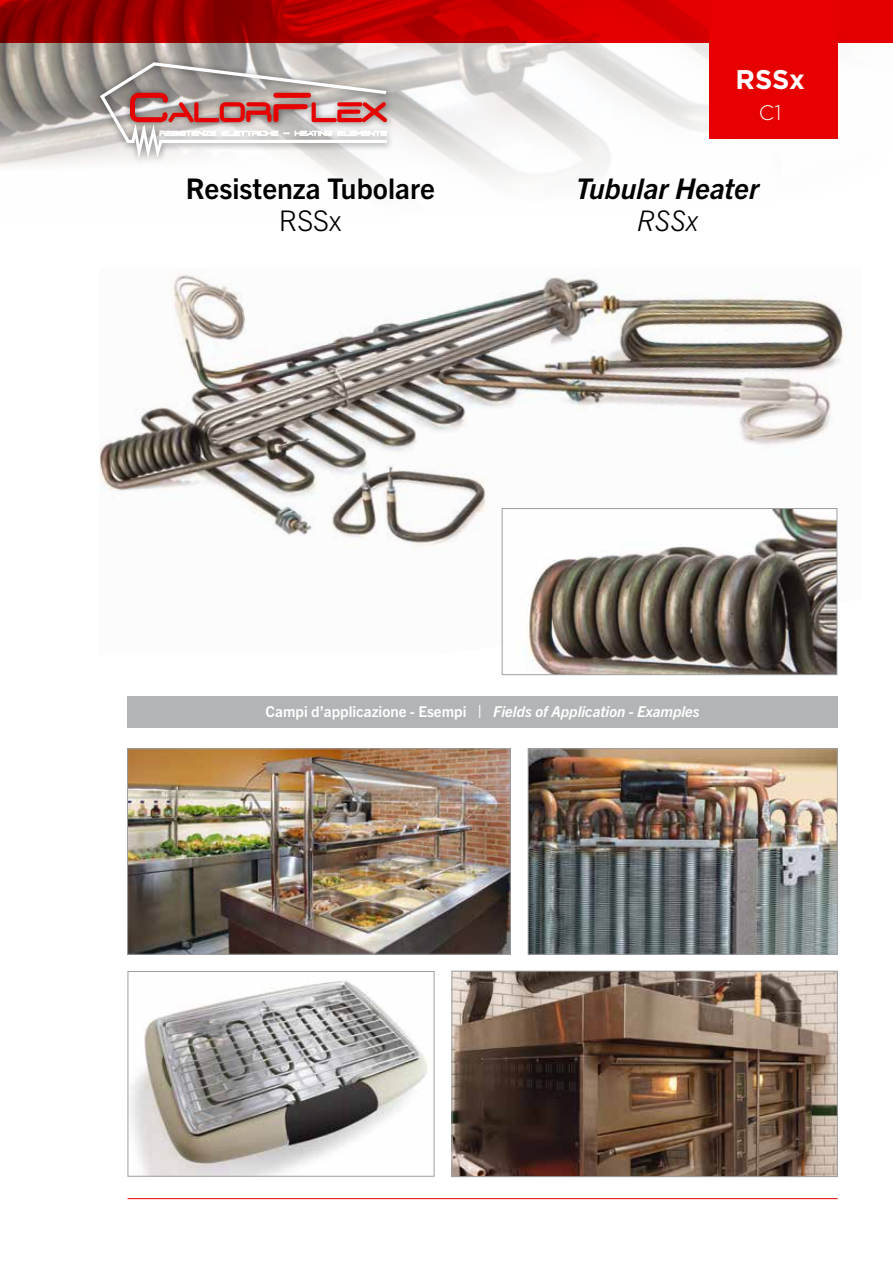
<style>
.page{position:relative;width:893px;height:1263px;background:#fff}
.page>*{position:absolute;margin:0;border:0;box-sizing:border-box;transform-origin:0 0}
.t1{font:700 28.5px "Trade Gothic Next LT Pro";color:#000}
.t2{font:italic 700 28.5px "Trade Gothic Next LT Pro";color:#000}
.t3{font:italic 300 28.5px "Trade Gothic Next LT Pro";color:#000}
.t4{font:300 28.5px "Trade Gothic Next LT Pro";color:#000}
.t5{font:700 27px "Gotham Pro";color:#fff}
.t6{font:300 21px "Gotham Pro";color:#fff}
.t7{font:italic 700 15px "Trade Gothic Next LT Pro";color:#fff}
.s1{font-style:normal}
.s2{font-style:normal;font-size:16.5px}
</style>
<div class="page">
<img style="left:99px;top:274px;width:747px;height:381px">
<img style="left:0;top:43px;width:709px;height:146px">
<img style="left:504px;top:510px;width:331px;height:163px">
<div style="left:502px;top:508px;width:335px;height:167px;border:1px solid #9c9fa1"></div>
<div style="left:95px;top:57px;width:300px;height:109px;background:#000;opacity:.5"></div>
<svg style="left:100px;top:62px;width:287px;height:97px"></svg>
<svg style="left:0;top:0;width:893px;height:43px;background:#b70000"></svg>
<hr style="left:128px;top:1198px;width:710px;height:1px;background:#e60000">
<div style="left:128px;top:696px;width:710px;height:31px;background:#b2b4b6"></div>
<img style="left:454px;top:973px;width:382px;height:202px">
<div style="left:452px;top:971px;width:386px;height:206px;border:1px solid #9c9fa1"></div>
<img style="left:129px;top:750px;width:380px;height:203px">
<div style="left:127px;top:748px;width:384px;height:207px;border:1px solid #9c9fa1"></div>
<img style="left:530px;top:750px;width:306px;height:203px">
<div style="left:528px;top:748px;width:310px;height:207px;border:1px solid #9c9fa1"></div>
<img style="left:130px;top:980px;width:297px;height:194px">
<div style="left:128px;top:971px;width:306px;height:205px;border:1px solid #9c9fa1"></div>
<div style="left:709px;top:0;width:129px;height:139px;background:#e60000"></div>
<h1 class="t1" style="left:186px;top:169px;width:251px">Resistenza Tubolare</h1>
<h1 class="t4" style="left:279px;top:200px;width:64px">RSSx</h1>
<h2 class="t5" style="left:736px;top:64px;width:71px">RSSx</h2>
<h3 class="t6" style="left:759px;top:101px;width:24px">C1</h3>
<h1 class="t2" style="left:576px;top:169px;width:185px">Tubular Heater</h1>
<h1 class="t3" style="left:637px;top:200px;width:63px">RSSx</h1>
<p class="t7" style="left:266px;top:701px;width:435px"><span class="s1">Campi d’applicazione - Esempi</span> <span class="s2">|</span> Fields of Application - Examples</p>
</div>
